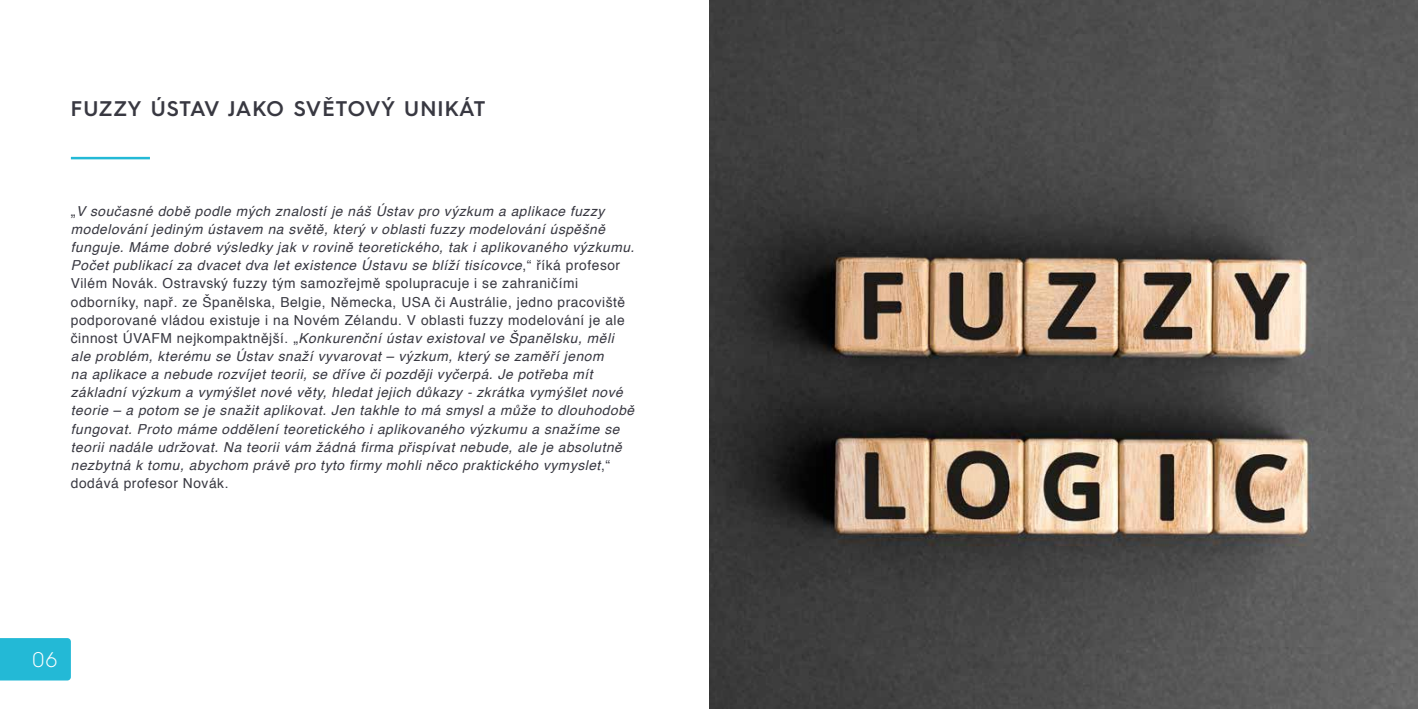
<style>
.page{position:relative;width:1418px;height:709px;background:#fff}
.page>*{position:absolute;margin:0;border:0;box-sizing:border-box;transform-origin:0 0}
.t1{font:600 21.25px "Hurme Geometric Sans 3";letter-spacing:.025em;color:#383841}
.t2{font:300 21.25px "Hurme Geometric Sans 3";color:#fff}
.t3{font:italic 13.75px/18.1px "Helvetica";letter-spacing:.04em;color:#383841}
.s1{font-style:normal}
</style>
<div class="page">
<div style="left:0;top:638px;width:71px;height:42px;background:#23b9d6"></div>
<hr style="left:71px;top:157px;width:79px;height:2px;background:#23b9d6">
<img style="left:709px;top:0;width:708px;height:709px">
<h1 class="t1" style="left:71px;top:93px;width:416px">FUZZY ÚSTAV JAKO SVĚTOVÝ UNIKÁT</h1>
<p class="t3" style="left:71px;top:202px;width:565px"><span class="s1">„</span>V současné době podle mých znalostí je náš Ústav pro výzkum a aplikace fuzzy modelování jediným ústavem na světě, který v oblasti fuzzy modelování úspěšně funguje. Máme dobré výsledky jak v rovině teoretického, tak i aplikovaného výzkumu.<br>Počet publikací za dvacet dva let existence Ústavu se blíží tisícovce<span class="s1">,“ říká profesor Vilém Novák. Ostravský fuzzy tým samozřejmě spolupracuje i se zahraničími odborníky, např. ze Španělska, Belgie, Německa, USA či Austrálie, jedno pracoviště podporované vládou existuje i na Novém Zélandu. V oblasti fuzzy modelování je ale činnost ÚVAFM nejkompaktnější. „</span>Konkurenční ústav existoval ve Španělsku, měli ale problém, kterému se Ústav snaží vyvarovat – výzkum, který se zaměří jenom<br>na aplikace a nebude rozvíjet teorii, se dříve či později vyčerpá. Je potřeba mít základní výzkum a vymýšlet nové věty, hledat jejich důkazy - zkrátka vymýšlet nové teorie – a potom se je snažit aplikovat. Jen takhle to má smysl a může to dlouhodobě fungovat. Proto máme oddělení teoretického i aplikovaného výzkumu a snažíme se teorii nadále udržovat. Na teorii vám žádná firma přispívat nebude, ale je absolutně nezbytná k tomu, abychom právě pro tyto firmy mohli něco praktického vymyslet<span class="s1">,“ dodává profesor Novák.</span></p>
<h1 class="t2" style="left:32px;top:645px;width:26px">06</h1>
</div>
